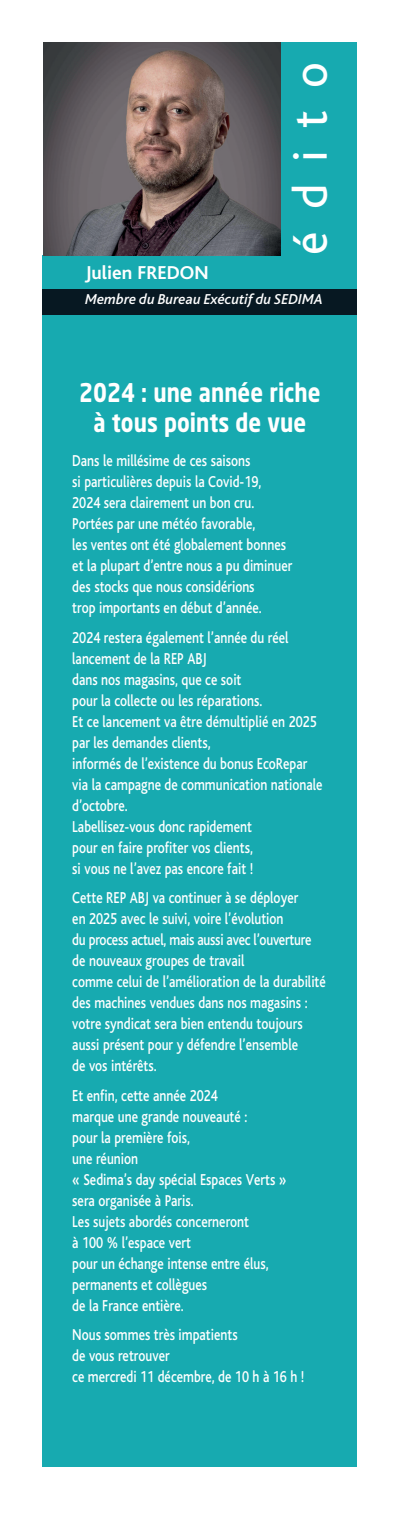
<style>
.page{position:relative;width:404px;height:1531px;background:#fff}
.page>*{position:absolute;margin:0;border:0;box-sizing:border-box;transform-origin:0 0}
.t1{font:49.5px "Bliss";letter-spacing:.45em;color:#fff}
.t2{font:700 25.5px/30px "Neo Sans Std";color:#fff;text-align:center;scale:.85 1}
.t3{font:700 19.5px "Bliss";color:#fff}
.t4{font:500 16.5px/21px "Bliss";color:#fff;scale:.8 1}
.t5{font:italic 500 15px "Bliss";color:#fff}
</style>
<div class="page">
<div style="left:43px;top:43px;width:314px;height:1424px;background:#17aab0"></div>
<div style="left:43px;top:289px;width:314px;height:26px;background:#071822"></div>
<img style="left:44px;top:43px;width:237px;height:212px">
<p class="t1" style="left:285px;top:255px;width:195px;rotate:-90deg">édito</p>
<p class="t3" style="left:85px;top:262px;width:125px">Julien FREDON</p>
<p class="t5" style="left:85px;top:291px;width:239px">Membre du Bureau Exécutif du SEDIMA</p>
<p class="t2" style="left:79px;top:376px;width:286px">2024 : une année riche à tous points de vue</p>
<p class="t4" style="left:72px;top:451px;width:276px">Dans le millésime de ces saisons<br>si particulières depuis la Covid-19, 2024 sera clairement un bon cru.<br>Portées par une météo favorable,<br>les ventes ont été globalement bonnes et la plupart d’entre nous a pu diminuer des stocks que nous considérions<br>trop importants en début d’année.</p>
<p class="t4" style="left:72px;top:627px;width:314px">2024 restera également l’année du réel lancement de la REP ABJ<br>dans nos magasins, que ce soit<br>pour la collecte ou les réparations.<br>Et ce lancement va être démultiplié en 2025 par les demandes clients,<br>informés de l’existence du bonus EcoRepar via la campagne de communication nationale d’octobre.<br>Labellisez-vous donc rapidement<br>pour en faire profiter vos clients,<br>si vous ne l’avez pas encore fait !</p>
<p class="t4" style="left:72px;top:888px;width:318px">Cette REP ABJ va continuer à se déployer<br>en 2025 avec le suivi, voire l’évolution<br>du process actuel, mais aussi avec l’ouverture de nouveaux groupes de travail<br>comme celui de l’amélioration de la durabilité des machines vendues dans nos magasins : votre syndicat sera bien entendu toujours aussi présent pour y défendre l’ensemble<br>de vos intérêts.</p>
<p class="t4" style="left:72px;top:1085px;width:269px">Et enfin, cette année 2024<br>marque une grande nouveauté :<br>pour la première fois,<br>une réunion<br>« Sedima’s day spécial Espaces Verts » sera organisée à Paris.<br>Les sujets abordés concerneront<br>à 100 % l’espace vert<br>pour un échange intense entre élus, permanents et collègues<br>de la France entière.</p>
<p class="t4" style="left:72px;top:1325px;width:292px">Nous sommes très impatients<br>de vous retrouver<br>ce mercredi 11 décembre, de 10 h à 16 h !</p>
</div>
